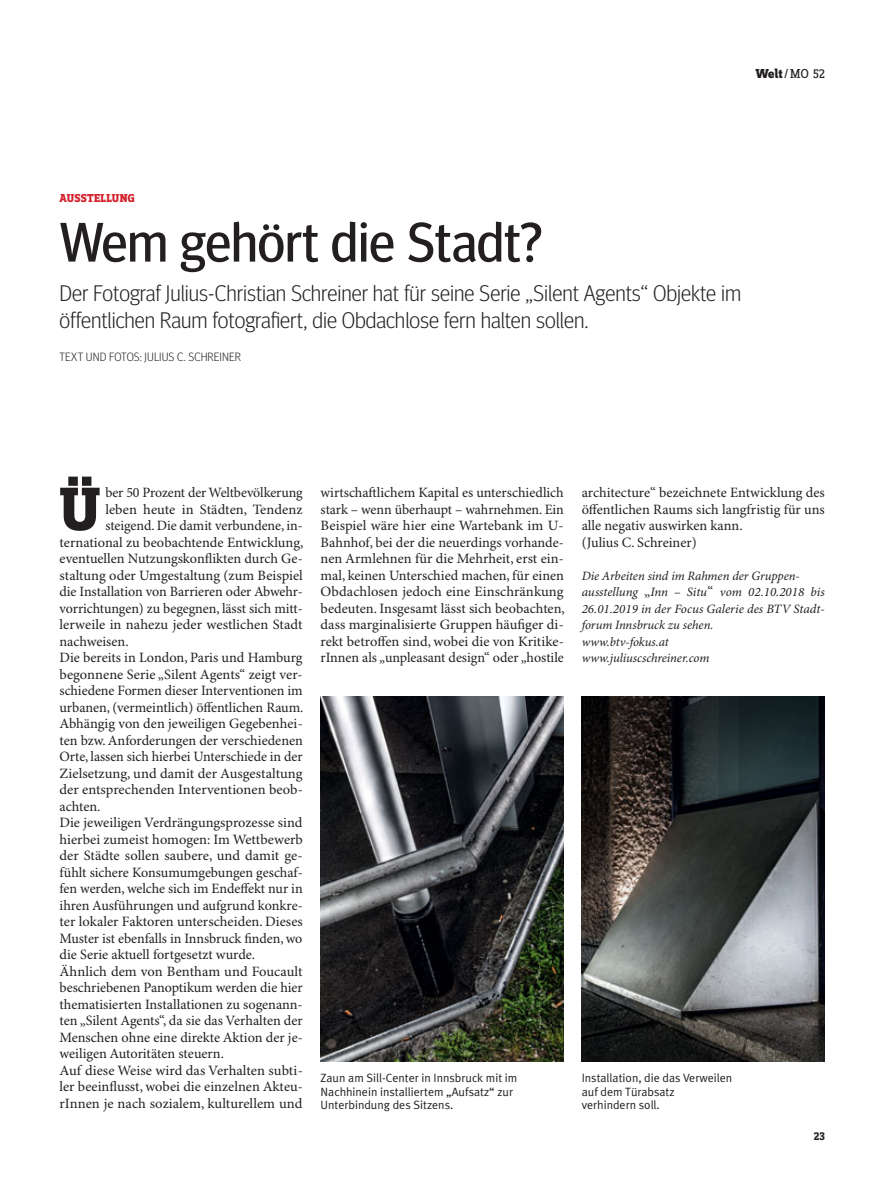
<style>
.page{position:relative;width:893px;height:1191px;background:#fff}
.page>*{position:absolute;margin:0;border:0;box-sizing:border-box;transform-origin:0 0}
.t1{font:800 63.75px "Zine Slab Dis";color:#231f20}
.t2{font:55.5px "Meta Headline";color:#231f20}
.t3{font:300 22.5px/27px "Meta Headline";color:#231f20}
.t4{font:14.25px/16.5px "Minion Pro";color:#231f20;text-align:justify}
.t5{font:13.5px "Zine Slab Dis";color:#231f20}
.t6{font:italic 12.75px/16.5px "Minion Pro";letter-spacing:-.005em;color:#231f20}
.t7{font:12px/13.5px "Meta Plus Normal";color:#231f20}
.t8{font:300 12px "Meta Headline";letter-spacing:.01em;color:#231f20}
.t9{font:800 12px "Zine Slab Dis";letter-spacing:.015em;color:#d2232e}
.t10{font:700 12px "Zine Slab Dis";color:#231f20}
.s1{font-weight:800}
.s2{font-style:normal;font-size:14.25px}
</style>
<div class="page">
<img style="left:321px;top:697px;width:243px;height:364px">
<img style="left:582px;top:697px;width:243px;height:364px">
<p class="t5" style="left:755px;top:66px;width:71px"><span class="s1">Welt</span> / MO 52</p>
<p class="t9" style="left:60px;top:193px;width:77px">AUSSTELLUNG</p>
<h2 class="t2" style="left:60px;top:222px;width:484px">Wem gehört die Stadt?</h2>
<h3 class="t3" style="left:60px;top:282px;width:683px">Der Fotograf Julius-Christian Schreiner hat für seine Serie „Silent Agents“ Objekte im öffentlichen Raum fotografiert, die Obdachlose fern halten sollen.</h3>
<p class="t8" style="left:60px;top:353px;width:183px">TEXT UND FOTOS: JULIUS C. SCHREINER</p>
<h1 class="t1" style="left:60px;top:484px;width:42px">Ü</h1>
<p class="t4" style="left:105px;top:485px;width:199px">ber 50 Prozent der Weltbevölkerung</p>
<p class="t4" style="left:105px;top:502px;width:199px">leben heute in Städten, Tendenz</p>
<p class="t4" style="left:105px;top:518px;width:199px">steigend. Die damit verbundene, in-</p>
<p class="t4" style="left:60px;top:535px;width:245px">ternational zu beobachtende Entwicklung,</p>
<p class="t4" style="left:60px;top:551px;width:245px">eventuellen Nutzungskonflikten durch Ge-</p>
<p class="t4" style="left:60px;top:568px;width:245px">staltung oder Umgestaltung (zum Beispiel</p>
<p class="t4" style="left:60px;top:584px;width:245px">die Installation von Barrieren oder Abwehr-</p>
<p class="t4" style="left:60px;top:601px;width:245px">vorrichtungen) zu begegnen, lässt sich mitt-</p>
<p class="t4" style="left:60px;top:617px;width:244px">lerweile in nahezu jeder westlichen Stadt</p>
<p class="t4" style="left:60px;top:634px;width:71px">nachweisen.</p>
<p class="t4" style="left:60px;top:650px;width:245px">Die bereits in London, Paris und Hamburg</p>
<p class="t4" style="left:60px;top:667px;width:245px">begonnene Serie „Silent Agents“ zeigt ver-</p>
<p class="t4" style="left:60px;top:683px;width:245px">schiedene Formen dieser Interventionen im</p>
<p class="t4" style="left:60px;top:700px;width:245px">urbanen, (vermeintlich) öffentlichen Raum.</p>
<p class="t4" style="left:60px;top:716px;width:245px">Abhängig von den jeweiligen Gegebenhei-</p>
<p class="t4" style="left:60px;top:733px;width:245px">ten bzw. Anforderungen der verschiedenen</p>
<p class="t4" style="left:60px;top:749px;width:245px">Orte, lassen sich hierbei Unterschiede in der</p>
<p class="t4" style="left:60px;top:766px;width:245px">Zielsetzung, und damit der Ausgestaltung</p>
<p class="t4" style="left:60px;top:782px;width:245px">der entsprechenden Interventionen beob-</p>
<p class="t4" style="left:60px;top:799px;width:42px">achten.</p>
<p class="t4" style="left:60px;top:815px;width:245px">Die jeweiligen Verdrängungsprozesse sind</p>
<p class="t4" style="left:60px;top:832px;width:245px">hierbei zumeist homogen: Im Wettbewerb</p>
<p class="t4" style="left:60px;top:848px;width:245px">der Städte sollen saubere, und damit ge-</p>
<p class="t4" style="left:60px;top:865px;width:245px">fühlt sichere Konsumumgebungen geschaf-</p>
<p class="t4" style="left:60px;top:881px;width:245px">fen werden, welche sich im Endeffekt nur in</p>
<p class="t4" style="left:60px;top:898px;width:245px">ihren Ausführungen und aufgrund konkre-</p>
<p class="t4" style="left:60px;top:914px;width:245px">ter lokaler Faktoren unterscheiden. Dieses</p>
<p class="t4" style="left:60px;top:931px;width:244px">Muster ist ebenfalls in Innsbruck finden, wo</p>
<p class="t4" style="left:60px;top:947px;width:197px">die Serie aktuell fortgesetzt wurde.</p>
<p class="t4" style="left:60px;top:964px;width:244px">Ähnlich dem von Bentham und Foucault</p>
<p class="t4" style="left:60px;top:980px;width:245px">beschriebenen Panoptikum werden die hier</p>
<p class="t4" style="left:60px;top:997px;width:245px">thematisierten Installationen zu sogenann-</p>
<p class="t4" style="left:60px;top:1013px;width:245px">ten „Silent Agents“, da sie das Verhalten der</p>
<p class="t4" style="left:60px;top:1030px;width:245px">Menschen ohne eine direkte Aktion der je-</p>
<p class="t4" style="left:60px;top:1046px;width:166px">weiligen Autoritäten steuern.</p>
<p class="t4" style="left:60px;top:1063px;width:245px">Auf diese Weise wird das Verhalten subti-</p>
<p class="t4" style="left:60px;top:1079px;width:245px">ler beeinflusst, wobei die einzelnen Akteu-</p>
<p class="t4" style="left:60px;top:1096px;width:244px">rInnen je nach sozialem, kulturellem und</p>
<p class="t4" style="left:321px;top:485px;width:246px">wirtschaftlichem Kapital es unterschiedlich stark – wenn überhaupt – wahrnehmen. Ein Beispiel wäre hier eine Wartebank im U-Bahnhof, bei der die neuerdings vorhande&shy;nen Armlehnen für die Mehrheit, erst ein&shy;mal, keinen Unterschied machen, für einen Obdachlosen jedoch eine Einschränkung bedeuten. Insgesamt lässt sich beobachten, dass marginalisierte Gruppen häufiger di&shy;rekt betroffen sind, wobei die von Kritike&shy;rInnen als „unpleasant design“ oder „hostile</p>
<p class="t4" style="left:582px;top:485px;width:245px;text-align:left">architecture“ bezeichnete Entwicklung des öffentlichen Raums sich langfristig für uns alle negativ auswirken kann.<br>(Julius C. Schreiner)</p>
<p class="t6" style="left:582px;top:568px;width:245px">Die Arbeiten sind im Rahmen der Gruppen&shy;ausstellung <span class="s2">„</span>Inn – Situ<span class="s2">“</span> vom 02.10.2018 bis 26.01.2019 in der Focus Galerie des BTV Stadt&shy;forum Innsbruck zu sehen.<br>www.btv-fokus.at<br>www.juliuscschreiner.com</p>
<p class="t7" style="left:321px;top:1072px;width:198px">Zaun am Sill-Center in Innsbruck mit im<br>Nachhinein installiertem „Aufsatz“ zur<br>Unterbindung des Sitzens.</p>
<p class="t7" style="left:582px;top:1072px;width:152px">Installation, die das Verweilen auf dem Türabsatz<br>verhindern soll.</p>
<p class="t10" style="left:814px;top:1128px;width:13px">23</p>
</div>
